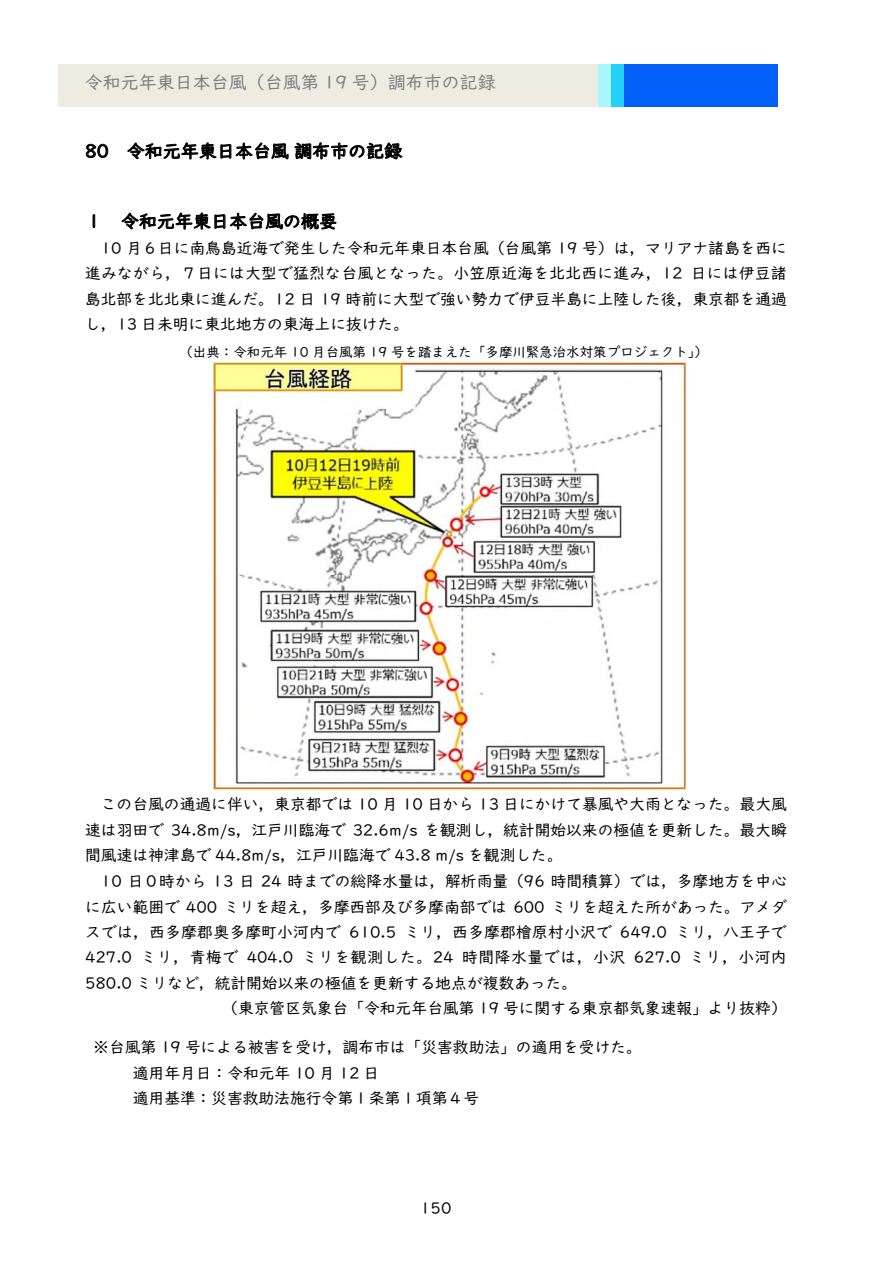
<style>
.page{position:relative;width:893px;height:1263px;background:#fff}
.page>*{position:absolute;margin:0;border:0;box-sizing:border-box;transform-origin:0 0}
.t1{font:18px "UD Digi Kyokasho NP R";color:#000}
.t2{font:18px "UD Digi Kyokasho NP R";color:#7f7f7f}
.t3{font:15.9px/25.5px "UD Digi Kyokasho NP R";color:#000;text-align:justify}
.t4{font:15.9px "UD Digi Kyokasho NP R";letter-spacing:.035em;color:#000}
.t5{font:13.5px "UD Digi Kyokasho NP R";color:#000}
</style>
<div class="page">
<div style="left:58px;top:64px;width:540px;height:42px;background:#eeece1"></div>
<div style="left:598px;top:64px;width:13px;height:42px;background:#a8f6fe"></div>
<div style="left:611px;top:64px;width:14px;height:42px;background:#23d0f9"></div>
<div style="left:625px;top:64px;width:153px;height:42px;background:#0260f8"></div>
<img style="left:212px;top:362px;width:473px;height:427px">
<p class="t2" style="left:85px;top:72px;width:412px">令和元年東日本台風（台風第 19 号）調布市の記録</p>
<p class="t1" style="left:85px;top:141px;width:319px">80 令和元年東日本台風調布市の記録</p>
<p class="t1" style="left:85px;top:211px;width:254px">１ 令和元年東日本台風の概要</p>
<p class="t3" style="left:85px;top:235px;width:704px;text-indent:16px">10 月６日に南鳥島近海で発生した令和元年東日本台風（台風第 19 号）は，マリアナ諸島を西に進みながら，７日には大型で猛烈な台風となった。小笠原近海を北北西に進み，12 日には伊豆諸島北部を北北東に進んだ。12 日 19 時前に大型で強い勢力で伊豆半島に上陸した後，東京都を通過し，13 日未明に東北地方の東海上に抜けた。</p>
<p class="t5" style="left:179px;top:344px;width:530px">（出典：令和元年 10 月台風第 19 号を踏まえた「多摩川緊急治水対策プロジェクト」）</p>
<p class="t3" style="left:85px;top:792px;width:703px;text-indent:16px">この台風の通過に伴い，東京都では 10 月 10 日から 13 日にかけて暴風や大雨となった。最大風速は羽田で 34.8m/s，江戸川臨海で 32.6m/s を観測し，統計開始以来の極値を更新した。最大瞬間風速は神津島で 44.8m/s，江戸川臨海で 43.8 m/s を観測した。</p>
<p class="t3" style="left:101px;top:868px;width:688px">10 日０時から 13 日 24 時までの総降水量は，解析雨量（96 時間積算）では，多摩地方を中心</p>
<p class="t3" style="left:85px;top:894px;width:703px">に広い範囲で 400 ミリを超え，多摩西部及び多摩南部では 600 ミリを超えた所があった。アメダ</p>
<p class="t3" style="left:85px;top:919px;width:703px">スでは，西多摩郡奥多摩町小河内で 610.5 ミリ，西多摩郡檜原村小沢で 649.0 ミリ，八王子で</p>
<p class="t4" style="left:85px;top:948px;width:703px">427.0 ミリ，青梅で 404.0 ミリを観測した。24 時間降水量では，小沢 627.0 ミリ，小河内</p>
<p class="t3" style="left:85px;top:970px;width:494px">580.0 ミリなど，統計開始以来の極値を更新する地点が複数あった。</p>
<p class="t3" style="left:222px;top:996px;width:566px">（東京管区気象台「令和元年台風第 19 号に関する東京都気象速報」より抜粋）</p>
<p class="t3" style="left:133px;top:1035px;width:511px;text-align:left;text-indent:-39px">※台風第 19 号による被害を受け，調布市は「災害救助法」の適用を受けた。適用年月日：令和元年 10 月 12 日<br>適用基準：災害救助法施行令第１条第１項第４号</p>
<p class="t3" style="left:420px;top:1195px;width:33px">150</p>
</div>
